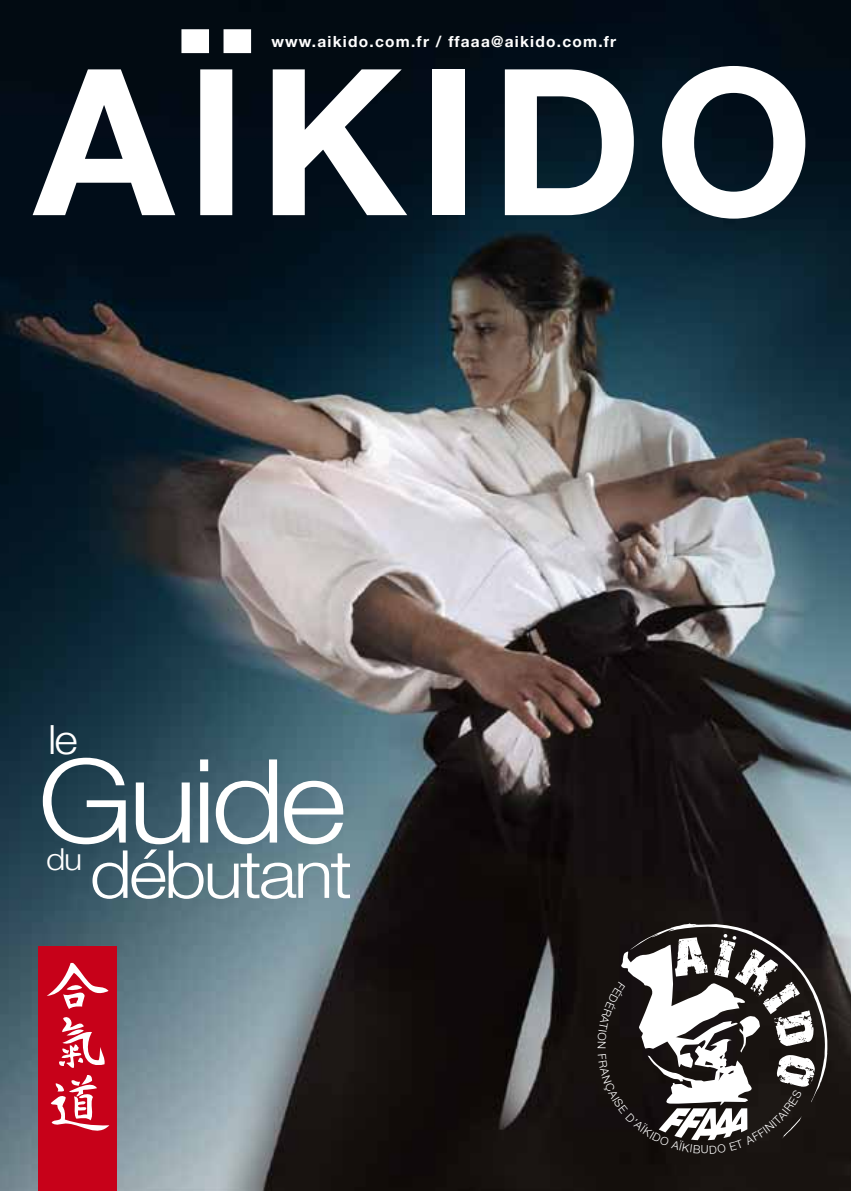
<style>
.page{position:relative;width:851px;height:1191px;background:#fff}
.page>*{position:absolute;margin:0;border:0;box-sizing:border-box;transform-origin:0 0}
.t1{font:700 204px "Helvetica Neue";letter-spacing:.06em;color:#fff}
.t2{font:300 116.4px "Helvetica Neue";letter-spacing:-.04em;color:#fff;scale:1.11 1}
.t3{font:300 66.4px "Helvetica Neue";letter-spacing:-.04em;color:#fff;scale:1.11 1}
.t4{font:300 40.4px "Helvetica Neue";color:#fff;scale:1.11 1}
.t5{font:700 15.4px "Helvetica Neue";letter-spacing:.08em;color:#fff}
</style>
<div class="page">
<img style="left:0;top:0;width:850px;height:1191px">
<div style="left:38px;top:946px;width:78px;height:245px;background:#c70119"></div>
<svg style="left:47px;top:963px;width:62px;height:168px"></svg>
<svg style="left:597px;top:923px;width:231px;height:230px"></svg>
<h1 class="t1" style="left:34px;top:16px;width:780px">AÏKIDO</h1>
<p class="t5" style="left:271px;top:32px;width:346px">www.aikido.com.fr / ffaaa@aikido.com.fr</p>
<h3 class="t4" style="left:48px;top:714px;width:28px">le</h3>
<h2 class="t2" style="left:38px;top:730px;width:279px">Guide</h2>
<h3 class="t3" style="left:46px;top:833px;width:277px"><sup>du</sup> débutant</h3>
</div>
